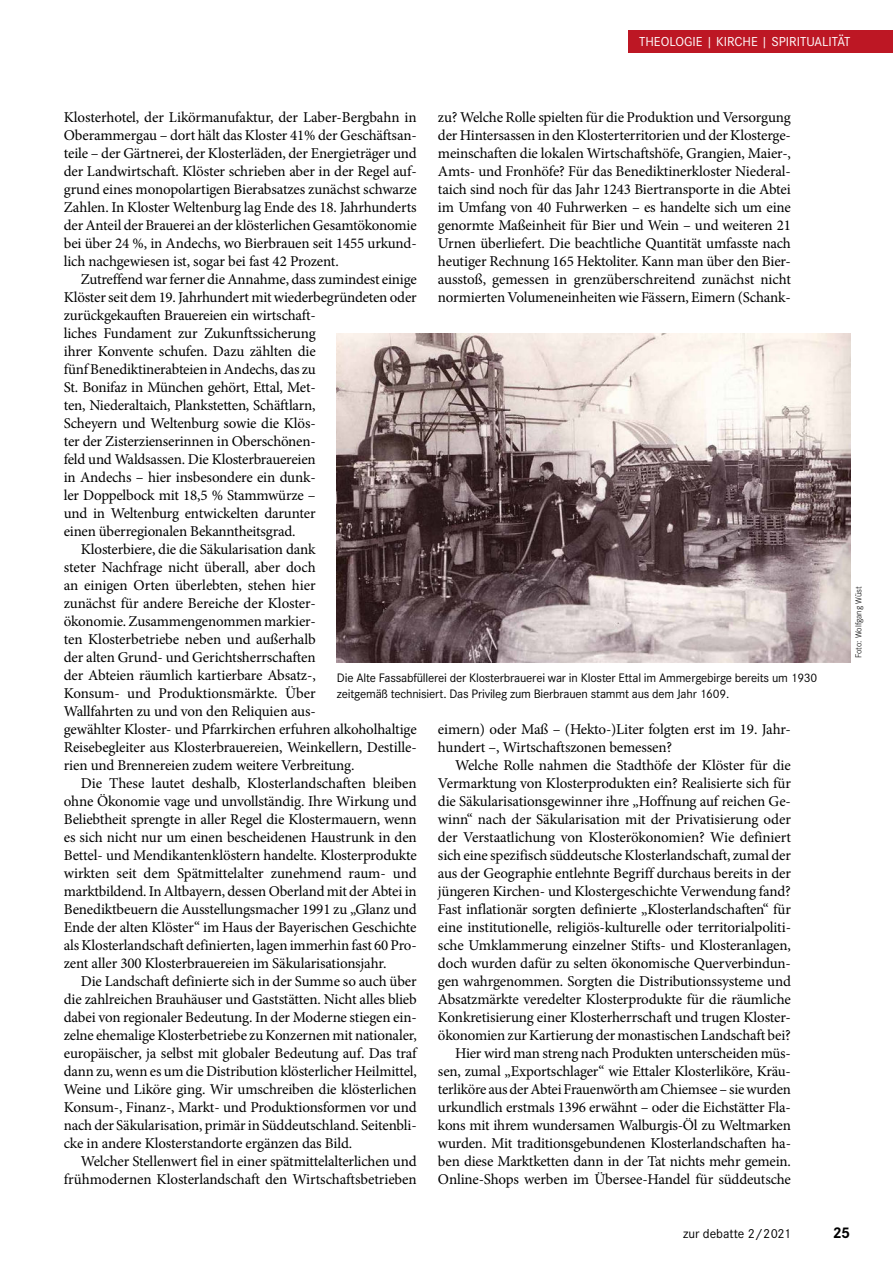
<style>
.page{position:relative;width:893px;height:1263px;background:#fff}
.page>*{position:absolute;margin:0;border:0;box-sizing:border-box;transform-origin:0 0}
.t1{font:700 16.05px "Corporate S";color:#000}
.t2{font:15px/18px "Minion Pro";letter-spacing:-.01em;color:#000;text-align:justify}
.t3{font:13.5px "Corporate S";color:#fff}
.t4{font:13.5px "Corporate S";color:#000}
.t5{font:12.75px/16px "Corporate S";letter-spacing:-.015em;color:#000}
.t6{font:300 9px "Corporate S";color:#000}
</style>
<div class="page">
<img style="left:337px;top:334px;width:513px;height:329px">
<div style="left:628px;top:30px;width:265px;height:23px;background:#bd1724"></div>
<p class="t3" style="left:639px;top:34px;width:213px">THEOLOGIE | KIRCHE | SPIRITUALITÄT</p>
<p class="t2" style="left:438px;top:109px;width:354px">zu? Welche Rolle spielten für die Produktion und Versorgung der Hintersassen in den Klosterterritorien und der Klosterge&shy;meinschaften die lokalen Wirtschaftshöfe, Grangien, Maier-, Amts- und Fronhöfe? Für das Benediktinerkloster Niederal&shy;taich sind noch für das Jahr 1243 Biertransporte in die Abtei im Umfang von 40 Fuhrwerken – es handelte sich um eine genormte Maßeinheit für Bier und Wein – und weiteren 21<br>Urnen überliefert. Die beachtliche Quantität umfasste nach heutiger Rechnung 165 Hektoliter. Kann man über den Bier&shy;ausstoß, gemessen in grenzüberschreitend zunächst nicht normierten Volumeneinheiten wie Fässern, Eimern (Schank-</p>
<p class="t2" style="left:64px;top:109px;width:354px">Klosterhotel, der Likörmanufaktur, der Laber-Bergbahn in Oberammergau – dort hält das Kloster 41% der Geschäftsan&shy;teile – der Gärtnerei, der Klosterläden, der Energieträger und der Landwirtschaft. Klöster schrieben aber in der Regel auf&shy;grund eines monopolartigen Bierabsatzes zunächst schwarze Zahlen. In Kloster Weltenburg lag Ende des 18. Jahrhunderts der Anteil der Brauerei an der klösterlichen Gesamtökonomie bei über 24 %, in Andechs, wo Bierbrauen seit 1455 urkund&shy;lich nachgewiesen ist, sogar bei fast 42 Prozent.</p>
<p class="t2" style="left:81px;top:271px;width:337px">Zutreffend war ferner die Annahme, dass zumindest einige</p>
<p class="t2" style="left:64px;top:289px;width:354px">Klöster seit dem 19. Jahrhundert mit wiederbegründeten oder</p>
<p class="t2" style="left:64px;top:307px;width:253px">zurückgekauften Brauereien ein wirtschaft-</p>
<p class="t2" style="left:64px;top:325px;width:253px">liches Fundament zur Zukunftssicherung</p>
<p class="t2" style="left:64px;top:343px;width:253px">ihrer Konvente schufen. Dazu zählten die</p>
<p class="t2" style="left:64px;top:361px;width:253px">fünf Benediktinerabteien in Andechs, das zu</p>
<p class="t2" style="left:64px;top:379px;width:253px">St. Bonifaz in München gehört, Ettal, Met-</p>
<p class="t2" style="left:64px;top:397px;width:253px">ten, Niederaltaich, Plankstetten, Schäftlarn,</p>
<p class="t2" style="left:64px;top:415px;width:253px">Scheyern und Weltenburg sowie die Klös-</p>
<p class="t2" style="left:64px;top:433px;width:253px">ter der Zisterzienserinnen in Oberschönen-</p>
<p class="t2" style="left:64px;top:451px;width:253px">feld und Waldsassen. Die Klosterbrauereien</p>
<p class="t2" style="left:64px;top:469px;width:253px">in Andechs – hier insbesondere ein dunk-</p>
<p class="t2" style="left:64px;top:487px;width:253px">ler Doppelbock mit 18,5 % Stammwürze –</p>
<p class="t2" style="left:64px;top:505px;width:253px">und in Weltenburg entwickelten darunter</p>
<p class="t2" style="left:64px;top:523px;width:233px">einen überregionalen Bekanntheitsgrad.</p>
<p class="t2" style="left:81px;top:541px;width:236px">Klosterbiere, die die Säkularisation dank</p>
<p class="t2" style="left:64px;top:559px;width:253px">steter Nachfrage nicht überall, aber doch</p>
<p class="t2" style="left:64px;top:577px;width:253px">an einigen Orten überlebten, stehen hier</p>
<p class="t2" style="left:64px;top:595px;width:253px">zunächst für andere Bereiche der Kloster-</p>
<p class="t2" style="left:64px;top:613px;width:253px">ökonomie. Zusammengenommen markier-</p>
<p class="t2" style="left:64px;top:631px;width:253px">ten Klosterbetriebe neben und außerhalb</p>
<p class="t2" style="left:64px;top:649px;width:253px">der alten Grund- und Gerichtsherrschaften</p>
<p class="t2" style="left:64px;top:667px;width:253px">der Abteien räumlich kartierbare Absatz-,</p>
<p class="t2" style="left:64px;top:685px;width:253px">Konsum- und Produktionsmärkte. Über</p>
<p class="t2" style="left:64px;top:703px;width:253px">Wallfahrten zu und von den Reliquien aus-</p>
<p class="t2" style="left:64px;top:721px;width:354px">gewählter Kloster- und Pfarrkirchen erfuhren alkoholhaltige</p>
<p class="t2" style="left:64px;top:739px;width:354px">Reisebegleiter aus Klosterbrauereien, Weinkellern, Destille-</p>
<p class="t2" style="left:64px;top:757px;width:292px">rien und Brennereien zudem weitere Verbreitung.</p>
<p class="t2" style="left:81px;top:775px;width:337px">Die These lautet deshalb, Klosterlandschaften bleiben</p>
<p class="t2" style="left:64px;top:793px;width:354px">ohne Ökonomie vage und unvollständig. Ihre Wirkung und</p>
<p class="t2" style="left:64px;top:811px;width:354px">Beliebtheit sprengte in aller Regel die Klostermauern, wenn</p>
<p class="t2" style="left:64px;top:829px;width:354px">es sich nicht nur um einen bescheidenen Haustrunk in den</p>
<p class="t2" style="left:64px;top:847px;width:354px">Bettel- und Mendikantenklöstern handelte. Klosterprodukte</p>
<p class="t2" style="left:64px;top:865px;width:354px">wirkten seit dem Spätmittelalter zunehmend raum- und</p>
<p class="t2" style="left:64px;top:883px;width:354px">marktbildend. In Altbayern, dessen Oberland mit der Abtei in</p>
<p class="t2" style="left:64px;top:901px;width:354px">Benediktbeuern die Ausstellungsmacher 1991 zu „Glanz und</p>
<p class="t2" style="left:64px;top:919px;width:354px">Ende der alten Klöster“ im Haus der Bayerischen Geschichte</p>
<p class="t2" style="left:64px;top:937px;width:354px">als Klosterlandschaft definierten, lagen immerhin fast 60 Pro-</p>
<p class="t2" style="left:64px;top:955px;width:324px">zent aller 300 Klosterbrauereien im Säkularisationsjahr.</p>
<p class="t2" style="left:81px;top:973px;width:337px">Die Landschaft definierte sich in der Summe so auch über</p>
<p class="t2" style="left:64px;top:991px;width:354px">die zahlreichen Brauhäuser und Gaststätten. Nicht alles blieb</p>
<p class="t2" style="left:64px;top:1009px;width:354px">dabei von regionaler Bedeutung. In der Moderne stiegen ein-</p>
<p class="t2" style="left:64px;top:1027px;width:354px">zelne ehemalige Klosterbetriebe zu Konzernen mit nationaler,</p>
<p class="t2" style="left:64px;top:1045px;width:354px">europäischer, ja selbst mit globaler Bedeutung auf. Das traf</p>
<p class="t2" style="left:64px;top:1063px;width:354px">dann zu, wenn es um die Distribution klösterlicher Heilmittel,</p>
<p class="t2" style="left:64px;top:1081px;width:354px">Weine und Liköre ging. Wir umschreiben die klösterlichen</p>
<p class="t2" style="left:64px;top:1099px;width:354px">Konsum-, Finanz-, Markt- und Produktionsformen vor und</p>
<p class="t2" style="left:64px;top:1117px;width:354px">nach der Säkularisation, primär in Süddeutschland. Seitenbli-</p>
<p class="t2" style="left:64px;top:1135px;width:290px">cke in andere Klosterstandorte ergänzen das Bild.</p>
<p class="t2" style="left:81px;top:1153px;width:337px">Welcher Stellenwert fiel in einer spätmittelalterlichen und</p>
<p class="t2" style="left:64px;top:1171px;width:354px">frühmodernen Klosterlandschaft den Wirtschaftsbetrieben</p>
<p class="t5" style="left:337px;top:670px;width:482px">Die Alte Fassabfüllerei der Klosterbrauerei war in Kloster Ettal im Ammergebirge bereits um 1930 zeitgemäß technisiert. Das Privileg zum Bierbrauen stammt aus dem Jahr 1609.</p>
<p class="t2" style="left:438px;top:721px;width:354px">eimern) oder Maß – (Hekto-)Liter folgten erst im 19. Jahr&shy;hundert –, Wirtschaftszonen bemessen?</p>
<p class="t2" style="left:438px;top:757px;width:355px;text-align:right">Welche Rolle nahmen die Stadthöfe der Klöster für die Vermarktung von Klosterprodukten ein? Realisierte sich für die Säkularisationsgewinner ihre „Hoffnung auf reichen Ge&shy;winn“ nach der Säkularisation mit der Privatisierung oder der Verstaatlichung von Klosterökonomien? Wie definiert sich eine spezifisch süddeutsche Klosterlandschaft, zumal der aus der Geographie entlehnte Begriff durchaus bereits in der jüngeren Kirchen- und Klostergeschichte Verwendung fand?<br>Fast inflationär sorgten definierte „Klosterlandschaften“ für eine institutionelle, religiös-kulturelle oder territorialpoliti&shy;sche Umklammerung einzelner Stifts- und Klosteranlagen, doch wurden dafür zu selten ökonomische Querverbindun&shy;gen wahrgenommen. Sorgten die Distributionssysteme und Absatzmärkte veredelter Klosterprodukte für die räumliche Konkretisierung einer Klosterherrschaft und trugen Kloster&shy;ökonomien zur Kartierung der monastischen Landschaft bei?<br>Hier wird man streng nach Produkten unterscheiden müs&shy;sen, zumal „Exportschlager“ wie Ettaler Klosterliköre, Kräu&shy;terliköre aus der Abtei Frauenwörth am Chiemsee – sie wurden urkundlich erstmals 1396 erwähnt – oder die Eichstätter Fla&shy;kons mit ihrem wundersamen Walburgis-Öl zu Weltmarken wurden. Mit traditionsgebundenen Klosterlandschaften ha&shy;ben diese Marktketten dann in der Tat nichts mehr gemein.<br>Online-Shops werben im Übersee-Handel für süddeutsche</p>
<p class="t6" style="left:855px;top:658px;width:74px;rotate:-90deg">Foto: Wolfgang Wüst</p>
<p class="t4" style="left:683px;top:1229px;width:109px">zur debatte 2/2021</p>
<p class="t1" style="left:833px;top:1227px;width:19px">25</p>
</div>
